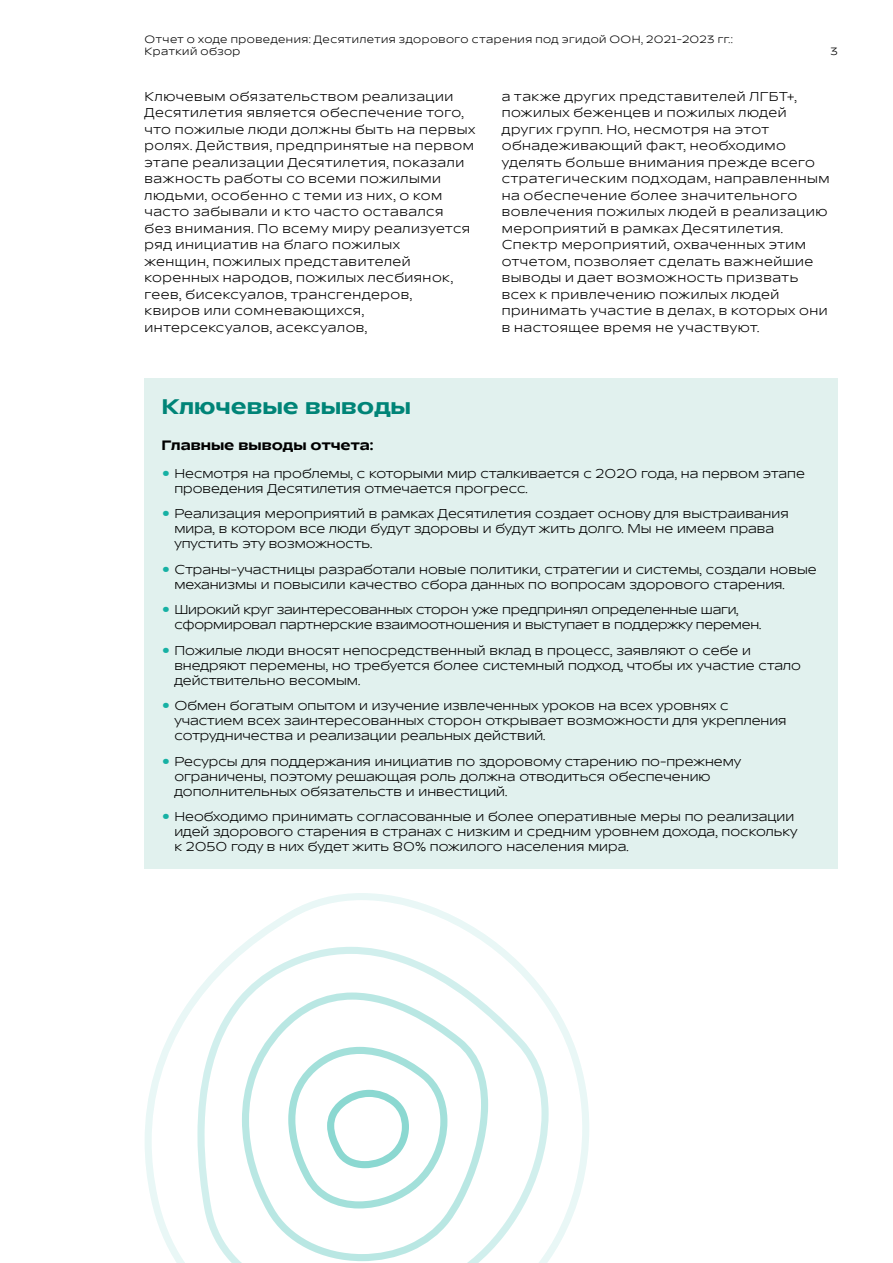
<style>
.page{position:relative;width:893px;height:1263px;background:#fff}
.page>*{position:absolute;margin:0;border:0;box-sizing:border-box;transform-origin:0 0}
.t1{font:700 30px "TT Runs WHO";color:#17b1a4}
.Box_Heading{font:700 21px "TT Runs WHO";color:#008477}
.Body_copy{font:700 13.5px "TT Runs WHO";color:#000}
.Body_copy-2{font:12.75px/15px "TT Runs WHO";color:#000}
.Body_copy-3{font:12.75px/16.5px "TT Runs WHO";letter-spacing:.04em;color:#000}
.Body_copy-4{font:12.75px/16.5px "TT Runs WHO";letter-spacing:.035em;color:#000}
.Body_copy-5{font:12.75px/15px "TT Runs WHO";letter-spacing:-.02em;color:#000}
.t2{font:10.5px/12.6px "TT Runs WHO";letter-spacing:.045em;color:#000}
</style>
<div class="page">
<div style="left:145px;top:378px;width:693px;height:490px;background:#e1f1ee"></div>
<svg style="left:145px;top:893px;width:444px;height:370px"></svg>
<p class="t2" style="left:145px;top:33px;width:590px">Отчет о ходе проведения: Десятилетия здорового старения под эгидой ООН, 2021-2023 гг.:<br>Краткий обзор</p>
<p class="t2" style="left:830px;top:46px;width:9px">3</p>
<p class="Body_copy-4" style="left:145px;top:88px;width:332px">Ключевым обязательством реализации Десятилетия является обеспечение того, что пожилые люди должны быть на первых ролях. Действия, предпринятые на первом этапе реализации Десятилетия, показали важность работы со всеми пожилыми людьми, особенно с теми из них, о ком часто забывали и кто часто оставался<br>без внимания. По всему миру реализуется ряд инициатив на благо пожилых<br>женщин, пожилых представителей коренных народов, пожилых лесбиянок, геев, бисексуалов, трансгендеров,<br>квиров или сомневающихся, интерсексуалов, асексуалов,</p>
<p class="Body_copy-3" style="left:502px;top:88px;width:329px">а также других представителей ЛГБТ+, пожилых беженцев и пожилых людей других групп. Но, несмотря на этот обнадеживающий факт, необходимо уделять больше внимания прежде всего стратегическим подходам, направленным на обеспечение более значительного вовлечения пожилых людей в реализацию мероприятий в рамках Десятилетия.<br>Спектр мероприятий, охваченных этим отчетом, позволяет сделать важнейшие выводы и дает возможность призвать всех к привлечению пожилых людей принимать участие в делах, в которых они в настоящее время не участвуют.</p>
<p class="Box_Heading" style="left:162px;top:394px;width:251px">Ключевые выводы</p>
<p class="Body_copy" style="left:162px;top:437px;width:213px">Главные выводы отчета:</p>
<p class="t1" style="left:162px;top:454px;width:10px">·</p>
<p class="Body_copy-2" style="left:174px;top:466px;width:632px">Несмотря на проблемы, с которыми мир сталкивается с 2020 года, на первом этапе проведения Десятилетия отмечается прогресс.</p>
<p class="t1" style="left:162px;top:494px;width:10px">·</p>
<p class="Body_copy-2" style="left:174px;top:507px;width:616px">Реализация мероприятий в рамках Десятилетия создает основу для выстраивания мира, в котором все люди будут здоровы и будут жить долго. Мы не имеем права упустить эту возможность.</p>
<p class="t1" style="left:162px;top:550px;width:10px">·</p>
<p class="Body_copy-2" style="left:174px;top:562px;width:644px">Страны-участницы разработали новые политики, стратегии и системы, создали новые механизмы и повысили качество сбора данных по вопросам здорового старения.</p>
<p class="t1" style="left:162px;top:590px;width:10px">·</p>
<p class="Body_copy-5" style="left:174px;top:603px;width:588px">Широкий круг заинтересованных сторон уже предпринял определенные шаги, сформировал партнерские взаимоотношения и выступает в поддержку перемен.</p>
<p class="t1" style="left:162px;top:631px;width:10px">·</p>
<p class="Body_copy-2" style="left:174px;top:643px;width:628px">Пожилые люди вносят непосредственный вклад в процесс, заявляют о себе и внедряют перемены, но требуется более системный подход, чтобы их участие стало действительно весомым.</p>
<p class="t1" style="left:162px;top:686px;width:10px">·</p>
<p class="Body_copy-2" style="left:174px;top:699px;width:614px">Обмен богатым опытом и изучение извлеченных уроков на всех уровнях с участием всех заинтересованных сторон открывает возможности для укрепления сотрудничества и реализации реальных действий.</p>
<p class="t1" style="left:162px;top:742px;width:10px">·</p>
<p class="Body_copy-2" style="left:174px;top:754px;width:568px">Ресурсы для поддержания инициатив по здоровому старению по-прежнему ограничены, поэтому решающая роль должна отводиться обеспечению дополнительных обязательств и инвестиций.</p>
<p class="t1" style="left:162px;top:797px;width:10px">·</p>
<p class="Body_copy-2" style="left:174px;top:810px;width:624px">Необходимо принимать согласованные и более оперативные меры по реализации идей здорового старения в странах с низким и средним уровнем дохода, поскольку к 2050 году в них будет жить 80% пожилого населения мира.</p>
</div>
